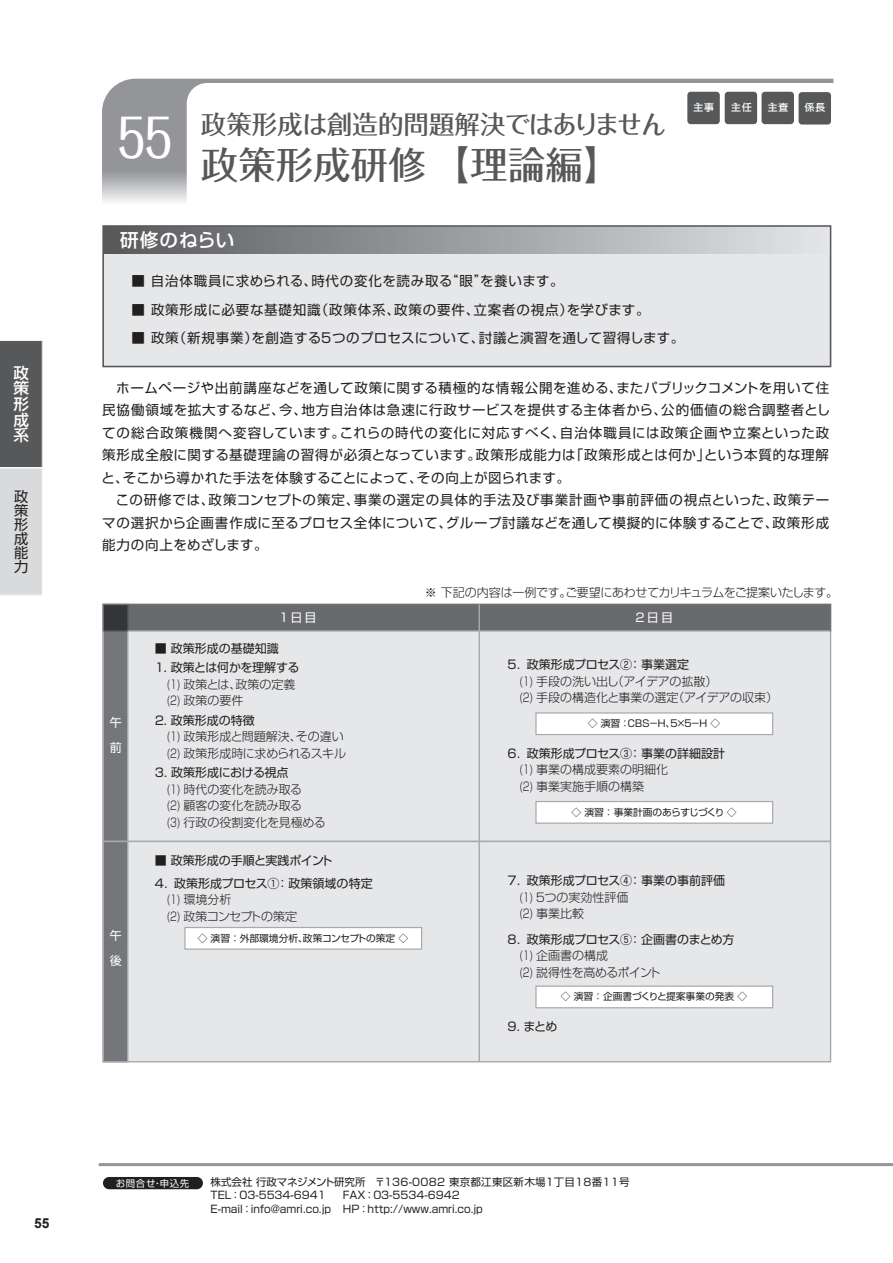
<style>
.page{position:relative;width:893px;height:1263px;background:#fff}
.page>*{position:absolute;margin:0;border:0;box-sizing:border-box;transform-origin:0 0}
.t1{font:500 52.5px "Folk Pro";color:#fff;scale:.75 1}
.t2{font:500 37.5px "Folk Pro";color:#57585a}
.t3{font:500 25.5px "Folk Pro";letter-spacing:-.005em;color:#57585a}
.t4{font:500 18.6px "Shin Go Pro";letter-spacing:.05em;color:#fff}
.t5{font:500 15.6px/15.6px "UD Shin Go Pro";color:#fff;text-align:justify}
.t6{font:14.25px/14px "UD Shin Go Pro";color:#231f20;text-align:justify}
.t7{font:700 13.8px "Arial";color:#231f20}
.t8{font:13.5px/22.5px "Shin Go Pro";letter-spacing:.055em;color:#231f20}
.t9{font:13.5px "Shin Go Pro";letter-spacing:.03em;color:#231f20}
.t10{font:300 12px/16.5px "Shin Go Pro";color:#231f20;scale:.75 1}
.t11{font:12px/22.5px "Shin Go Pro";color:#231f20}
.t12{font:300 12px "Shin Go Pro";letter-spacing:-.03em;color:#231f20}
.t13{font:300 12px/16.5px "Shin Go Pro";letter-spacing:-.025em;color:#231f20;scale:.75 1}
.t14{font:12px "Shin Go Pro";letter-spacing:-.03em;color:#231f20}
.t15{font:12px "Shin Go Pro";letter-spacing:-.025em;color:#231f20}
.t16{font:12px/25.5px "Shin Go Pro";letter-spacing:.18em;color:#fff}
.t17{font:10.5px/13.5px "Shin Go Pro";color:#231f20}
.t18{font:9.75px "Shin Go Pro";color:#231f20}
.t19{font:9.75px "Shin Go Pro";letter-spacing:-.025em;color:#231f20}
.t20{font:500 9.75px "Shin Go Pro";letter-spacing:.1em;color:#fff}
.t21{font:9.45px "Shin Go Pro";letter-spacing:.075em;color:#fff}
</style>
<div class="page">
<div style="left:103px;top:604px;width:727px;height:458px;background:#e6e7e9"></div>
<div style="left:103px;top:604px;width:25px;height:458px;background:#757679"></div>
<div style="left:103px;top:604px;width:25px;height:458px;border:1px solid #a8a9ad"></div>
<hr style="left:103px;top:840px;width:727px;height:2px;background:#a8a9ad">
<div style="left:103px;top:604px;width:727px;height:27px;background:#696a6e"></div>
<div style="left:103px;top:604px;width:728px;height:27px;border:1px solid #a8a9ad"></div>
<hr style="left:479px;top:604px;width:1px;height:458px;background:#a8a9ad">
<svg style="left:102px;top:79px;width:731px;height:213px"></svg>
<div style="left:536px;top:713px;width:237px;height:21px;background:#fff"></div>
<div style="left:535px;top:712px;width:238px;height:23px;border:1px solid #a8a9ad"></div>
<div style="left:536px;top:801px;width:237px;height:22px;background:#fff"></div>
<div style="left:535px;top:801px;width:238px;height:23px;border:1px solid #a8a9ad"></div>
<div style="left:536px;top:986px;width:237px;height:22px;background:#fff"></div>
<div style="left:535px;top:985px;width:238px;height:23px;border:1px solid #a8a9ad"></div>
<div style="left:185px;top:927px;width:237px;height:22px;background:#fff"></div>
<div style="left:184px;top:927px;width:238px;height:23px;border:1px solid #a8a9ad"></div>
<div style="left:103px;top:226px;width:727px;height:140px;background:#e6e7e9"></div>
<div style="left:103px;top:226px;width:727px;height:27px;background:linear-gradient(to right,#57595c,#e4e5e7)"></div>
<div style="left:103px;top:225px;width:728px;height:142px;border:1px solid #57585a"></div>
<div style="left:799px;top:92px;width:32px;height:33px;background:#57585a;border-radius:3px"></div>
<div style="left:762px;top:92px;width:32px;height:32px;background:#57585a;border-radius:3px"></div>
<div style="left:725px;top:92px;width:32px;height:32px;background:#57585a;border-radius:3px"></div>
<div style="left:687px;top:92px;width:33px;height:32px;background:#57585a;border-radius:3px"></div>
<svg style="left:0;top:340px;width:43px;height:255px;background:#9b9c9e"></svg>
<hr style="left:99px;top:1163px;width:794px;height:3px;background:#939598">
<div style="left:103px;top:1177px;width:100px;height:12px;background:#231f20;border-radius:6px"></div>
<p class="t5" style="left:13px;top:364px;width:17px">政策形成系</p>
<p class="t6" style="left:14px;top:489px;width:15px">政策形成能力</p>
<h1 class="t1" style="left:118px;top:94px;width:73px">55</h1>
<h3 class="t3" style="left:201px;top:102px;width:467px">政策形成は創造的問題解決ではありません</h3>
<h2 class="t2" style="left:201px;top:133px;width:422px">政策形成研修 【理論編】</h2>
<p class="t20" style="left:693px;top:99px;width:22px">主事</p>
<p class="t20" style="left:731px;top:99px;width:22px">主任</p>
<p class="t20" style="left:768px;top:99px;width:22px">主査</p>
<p class="t20" style="left:805px;top:99px;width:22px">係長</p>
<h3 class="t4" style="left:120px;top:225px;width:116px">研修のねらい</h3>
<p class="t8" style="left:131px;top:268px;width:434px">■ 自治体職員に求められる、時代の変化を読み取る“眼”を養います。</p>
<p class="t8" style="left:131px;top:297px;width:520px">■ 政策形成に必要な基礎知識（政策体系、政策の要件、立案者の視点）を学びます。</p>
<p class="t9" style="left:131px;top:327px;width:554px">■ 政策（新規事業）を創造する５つのプロセスについて、討議と演習を通して習得します。</p>
<p class="t8" style="left:102px;top:375px;width:730px">　ホームページや出前講座などを通して政策に関する積極的な情報公開を進める、またパブリックコメントを用いて住民協働領域を拡大するなど、今、地方自治体は急速に行政サービスを提供する主体者から、公的価値の総合調整者としての総合政策機関へ変容しています。これらの時代の変化に対応すべく、自治体職員には政策企画や立案といった政策形成全般に関する基礎理論の習得が必須となっています。政策形成能力は「政策形成とは何か」という本質的な理解と、そこから導かれた手法を体験することによって、その向上が図られます。<br>　この研修では、政策コンセプトの策定、事業の選定の具体的手法及び事業計画や事前評価の視点といった、政策テーマの選択から企画書作成に至るプロセス全体について、グループ討議などを通して模擬的に体験することで、政策形成能力の向上をめざします。</p>
<p class="t12" style="left:425px;top:582px;width:415px">※ 下記の内容は一例です。ご要望にあわせてカリキュラムをご提案いたします。</p>
<p class="t16" style="left:110px;top:708px;width:13px">午前</p>
<p class="t16" style="left:110px;top:921px;width:13px">午後</p>
<p class="t16" style="left:278px;top:603px;width:40px">１日目</p>
<p class="t16" style="left:635px;top:603px;width:39px">2日目</p>
<p class="t11" style="left:153px;top:637px;width:148px;line-height:19.5px">■ 政策形成の基礎知識<br>１．政策とは何かを理解する</p>
<p class="t10" style="left:167px;top:674px;width:173px">(1) 政策とは、政策の定義(2) 政策の要件</p>
<p class="t11" style="left:153px;top:707px;width:103px">２．政策形成の特徴</p>
<p class="t10" style="left:167px;top:727px;width:241px">(1) 政策形成と問題解決、その違い(2) 政策形成時に求められるスキル</p>
<p class="t15" style="left:155px;top:763px;width:135px">3．政策形成における視点</p>
<p class="t10" style="left:167px;top:779px;width:213px">(1) 時代の変化を読み取る<br>(2) 顧客の変化を読み取る<br>(3) 行政の役割変化を見極める</p>
<p class="t11" style="left:155px;top:848px;width:219px">■ 政策形成の手順と実践ポイント<br>4．政策形成プロセス①：政策領域の特定</p>
<p class="t13" style="left:167px;top:890px;width:175px">(1) 環境分析<br>(2) 政策コンセプトの策定</p>
<p class="t18" style="left:198px;top:930px;width:212px">◇ 演習：外部環境分析、政策コンセプトの策定 ◇</p>
<p class="t11" style="left:508px;top:652px;width:183px">5．政策形成プロセス②：事業選定</p>
<p class="t10" style="left:520px;top:671px;width:346px">(1) 手段の洗い出し（アイデアの拡散）<br>(2) 手段の構造化と事業の選定（アイデアの収束）</p>
<p class="t18" style="left:588px;top:715px;width:134px">◇ 演習：ＣＢＳ－Ｈ、５×５－Ｈ ◇</p>
<p class="t11" style="left:508px;top:740px;width:219px">6．政策形成プロセス③：事業の詳細設計</p>
<p class="t10" style="left:520px;top:760px;width:199px">(1) 事業の構成要素の明細化(2) 事業実施手順の構築</p>
<p class="t19" style="left:572px;top:804px;width:166px">◇ 演習：事業計画のあらすじづくり ◇</p>
<p class="t11" style="left:508px;top:868px;width:219px">7．政策形成プロセス④：事業の事前評価</p>
<p class="t10" style="left:520px;top:887px;width:147px">(1) ５つの実効性評価(2) 事業比較</p>
<p class="t14" style="left:508px;top:929px;width:229px">8．政策形成プロセス⑤：企画書のまとめ方</p>
<p class="t10" style="left:520px;top:946px;width:190px">(1) 企画書の構成<br>(2) 説得性を高めるポイント</p>
<p class="t18" style="left:561px;top:989px;width:188px">◇ 演習：企画書づくりと提案事業の発表 ◇</p>
<p class="t11" style="left:508px;top:1014px;width:51px">9．まとめ</p>
<p class="t7" style="left:34px;top:1213px;width:17px">55</p>
<p class="t21" style="left:116px;top:1175px;width:75px">お問合せ・申込先</p>
<p class="t17" style="left:211px;top:1174px;width:420px">株式会社 行政マネジメント研究所 〒136-0082 東京都江東区新木場１丁目18番11号<br>TEL：03-5534-6941</p>
<p class="t17" style="left:211px;top:1187px;width:274px;text-indent:132px">FAX：03-5534-6942<br>E-mail：info@amri.co.jp HP：http://www.amri.co.jp</p>
</div>
